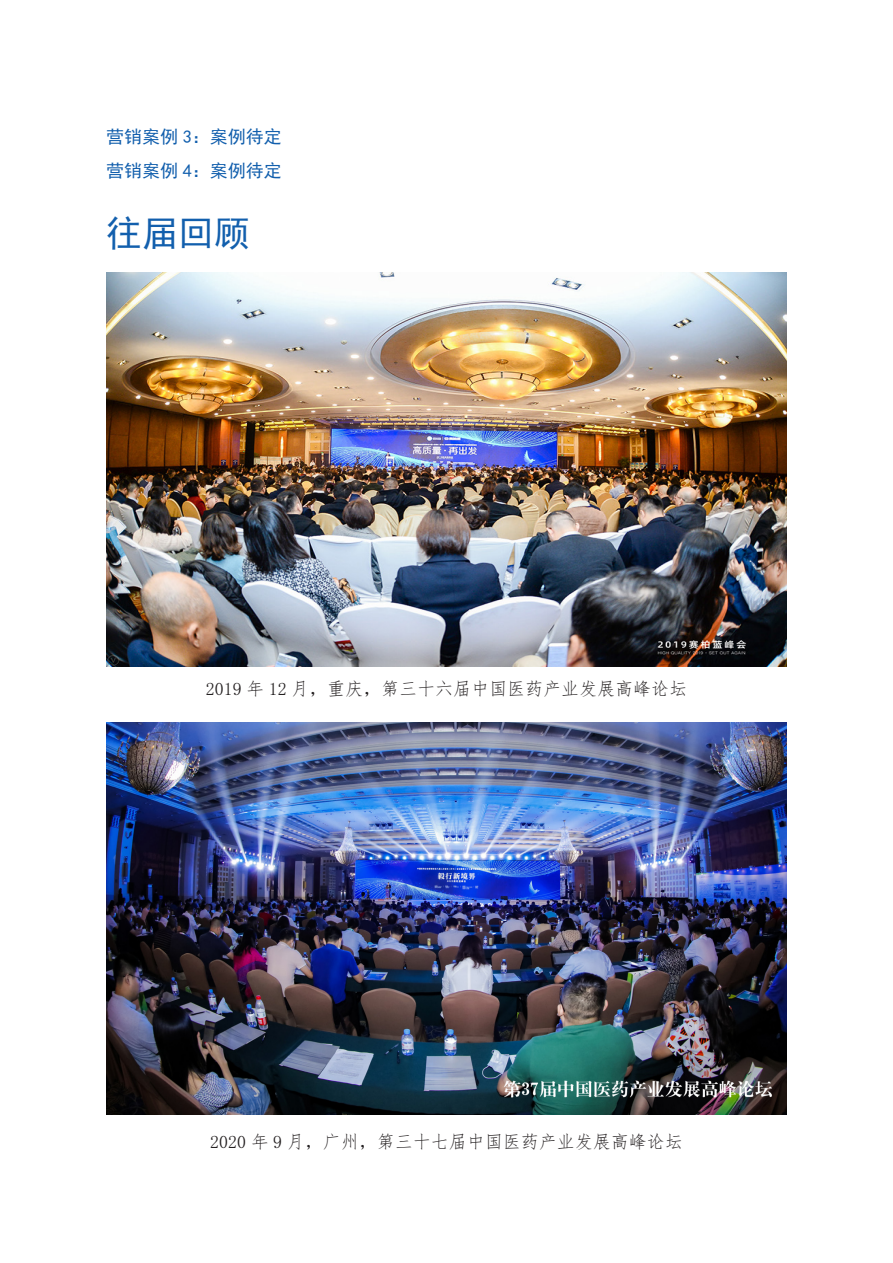
<style>
.page{position:relative;width:893px;height:1263px;background:#fff}
.page>*{position:absolute;margin:0;border:0;box-sizing:border-box;transform-origin:0 0}
.t1{font:36px "Sim Hei";color:#125fad}
.t2{font:18px "Fang Song";color:#231f20}
.t3{font:18px "Sim Hei";color:#125fad}
</style>
<div class="page">
<img style="left:106px;top:272px;width:681px;height:395px">
<img style="left:106px;top:723px;width:681px;height:391px">
<p class="t3" style="left:106px;top:128px;width:177px">营销案例 3：案例待定</p>
<p class="t3" style="left:106px;top:161px;width:177px">营销案例 4：案例待定</p>
<p class="t1" style="left:106px;top:215px;width:145px">往届回顾</p>
<p class="t2" style="left:206px;top:680px;width:483px">2019 年 12 月，重庆，第三十六届中国医药产业发展高峰论坛</p>
<p class="t2" style="left:210px;top:1132px;width:474px">2020 年 9 月，广州，第三十七届中国医药产业发展高峰论坛</p>
</div>
